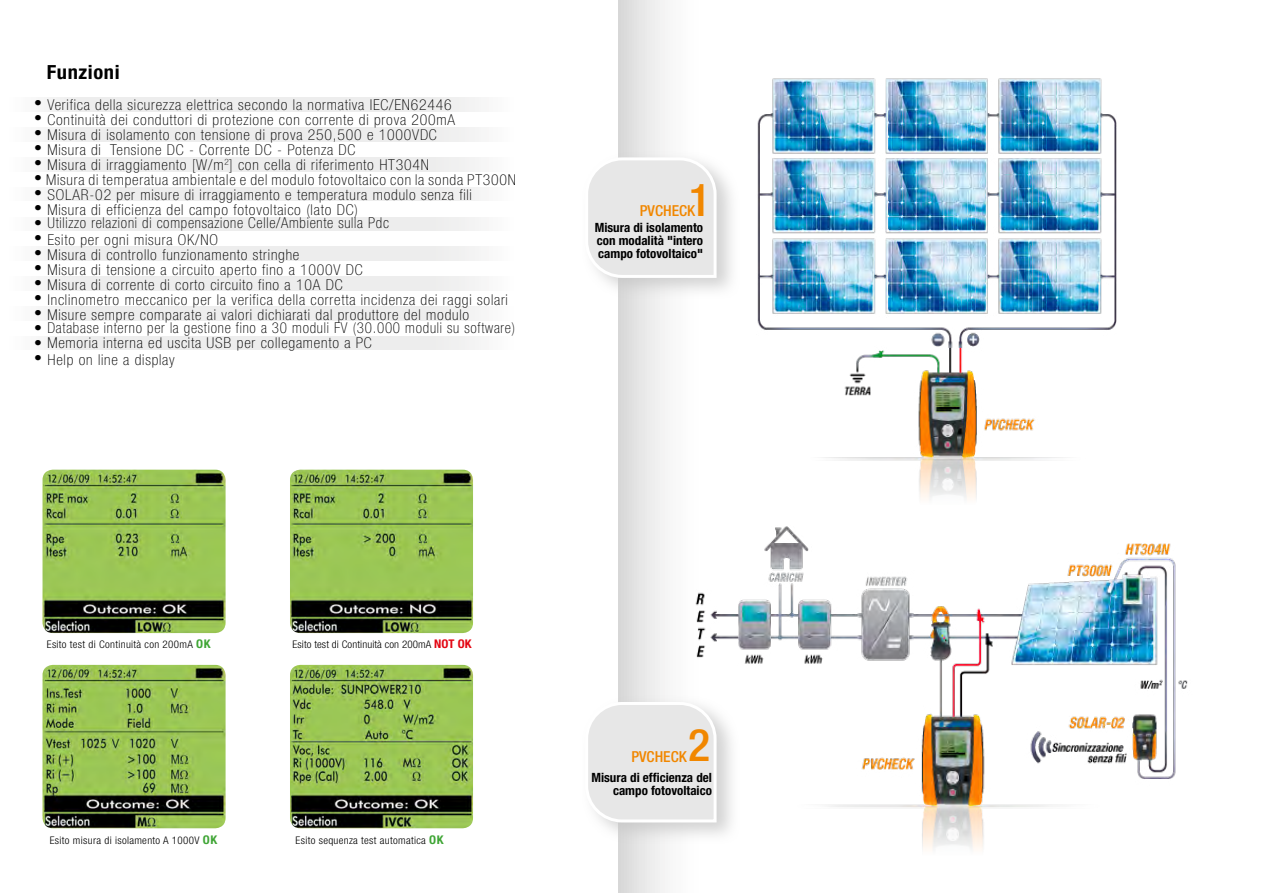
<style>
.page{position:relative;width:1263px;height:893px;background:#fff}
.page>*{position:absolute;margin:0;border:0;box-sizing:border-box;transform-origin:0 0}
.t1{font:500 condensed 45px "Helvetica Neue LT Std";color:#f18700}
.t2{font:700 condensed 19.5px "Helvetica Neue LT Std";letter-spacing:.03em;color:#000;scale:1.05 1}
.t3{font:500 condensed 15.15px "Helvetica Neue LT Std";color:#f18700}
.t4{font:100 condensed 15px "Helvetica Neue LT Std";letter-spacing:.05em;color:#000;scale:1.05 1}
.t5{font:700 condensed 12.75px/12.8px "Helvetica Neue LT Std";color:#000;text-align:right}
.t6{font:300 condensed 10.5px "Helvetica Neue LT Std";letter-spacing:.03em;color:#000;scale:1.05 1}
.t7{font:300 condensed 10.5px "Helvetica Neue LT Std";letter-spacing:.01em;color:#000;scale:1.05 1}
.s1{font-weight:700;font-size:12px;color:#3fa535}
.s2{font-weight:700;font-size:12px;color:#e30613}
</style>
<div class="page">
<svg style="left:618px;top:0;width:499px;height:893px"></svg>
<div style="left:48px;top:98px;width:431px;height:13px;background:#ededed"></div>
<div style="left:48px;top:128px;width:431px;height:13px;background:#ededed"></div>
<div style="left:48px;top:157px;width:431px;height:14px;background:#ededed"></div>
<div style="left:48px;top:187px;width:431px;height:14px;background:#ededed"></div>
<div style="left:48px;top:217px;width:431px;height:14px;background:#ededed"></div>
<div style="left:48px;top:247px;width:431px;height:13px;background:#ededed"></div>
<div style="left:48px;top:277px;width:431px;height:13px;background:#ededed"></div>
<div style="left:48px;top:306px;width:431px;height:14px;background:#ededed"></div>
<div style="left:48px;top:336px;width:431px;height:14px;background:#ededed"></div>
<div style="left:581px;top:695px;width:160px;height:149px;background:#c4c4c4;opacity:.75"></div>
<svg style="left:584px;top:700px;width:77px;height:124px"></svg>
<img style="left:43px;top:665px;width:183px;height:163px">
<img style="left:290px;top:665px;width:183px;height:163px">
<img style="left:43px;top:470px;width:183px;height:163px">
<img style="left:290px;top:470px;width:183px;height:163px">
<img style="left:661px;top:519px;width:527px;height:357px">
<img style="left:749px;top:56px;width:367px;height:454px">
<div style="left:581px;top:151px;width:160px;height:148px;background:#c4c4c4;opacity:.75"></div>
<svg style="left:584px;top:156px;width:134px;height:123px;background:#eaeaea"></svg>
<h2 class="t2" style="left:47px;top:60px;width:71px">Funzioni</h2>
<p class="t4" style="left:34px;top:96px;width:399px">• Verifica della sicurezza elettrica secondo la normativa IEC/EN62446</p>
<p class="t4" style="left:34px;top:111px;width:402px">• Continuità dei conduttori di protezione con corrente di prova 200mA</p>
<p class="t4" style="left:34px;top:126px;width:385px">• Misura di isolamento con tensione di prova 250,500 e 1000VDC</p>
<p class="t4" style="left:34px;top:141px;width:307px">• Misura di Tensione DC - Corrente DC - Potenza DC</p>
<p class="t4" style="left:34px;top:156px;width:377px">• Misura di irraggiamento [W/m<sup>2</sup>] con cella di riferimento HT304N</p>
<p class="t4" style="left:34px;top:171px;width:460px">• Misura di temperatua ambientale e del modulo fotovoltaico con la sonda PT300N</p>
<p class="t4" style="left:34px;top:186px;width:418px">• SOLAR-02 per misure di irraggiamento e temperatura modulo senza fili</p>
<p class="t4" style="left:34px;top:201px;width:310px">• Misura di efficienza del campo fotovoltaico (lato DC)</p>
<p class="t4" style="left:34px;top:215px;width:339px">• Utilizzo relazioni di compensazione Celle/Ambiente sulla Pdc</p>
<p class="t4" style="left:34px;top:231px;width:176px">• Esito per ogni misura OK/NO</p>
<p class="t4" style="left:34px;top:246px;width:254px">• Misura di controllo funzionamento stringhe</p>
<p class="t4" style="left:34px;top:261px;width:314px">• Misura di tensione a circuito aperto fino a 1000V DC</p>
<p class="t4" style="left:34px;top:276px;width:295px">• Misura di corrente di corto circuito fino a 10A DC</p>
<p class="t4" style="left:34px;top:291px;width:453px">• Inclinometro meccanico per la verifica della corretta incidenza dei raggi solari</p>
<p class="t4" style="left:34px;top:306px;width:416px">• Misure sempre comparate ai valori dichiarati dal produttore del modulo</p>
<p class="t4" style="left:34px;top:320px;width:459px">• Database interno per la gestione fino a 30 moduli FV (30.000 moduli su software)</p>
<p class="t4" style="left:34px;top:335px;width:323px">• Memoria interna ed uscita USB per collegamento a PC</p>
<p class="t4" style="left:34px;top:351px;width:135px">• Help on line a display</p>
<h1 class="t1" style="left:689px;top:173px;width:24px">1</h1>
<p class="t3" style="left:640px;top:201px;width:57px">PVCHECK</p>
<p class="t5" style="left:595px;top:221px;width:110px;text-align:justify">Misura di isolamento con modalità "intero campo fotovoltaico"</p>
<p class="t6" style="left:47px;top:638px;width:158px">Esito test di Continuità con 200mA <span class="s1">OK</span></p>
<p class="t7" style="left:293px;top:638px;width:172px">Esito test di Continuità con 200mA <span class="s2">NOT OK</span></p>
<p class="t6" style="left:50px;top:835px;width:161px">Esito misura di isolamento A 1000V <span class="s1">OK</span></p>
<p class="t6" style="left:295px;top:835px;width:143px">Esito sequenza test automatica <span class="s1">OK</span></p>
<h1 class="t1" style="left:688px;top:719px;width:24px">2</h1>
<p class="t5" style="left:591px;top:771px;width:122px">Misura di efficienza del campo fotovoltaico</p>
<p class="t3" style="left:631px;top:748px;width:57px">PVCHECK</p>
</div>
